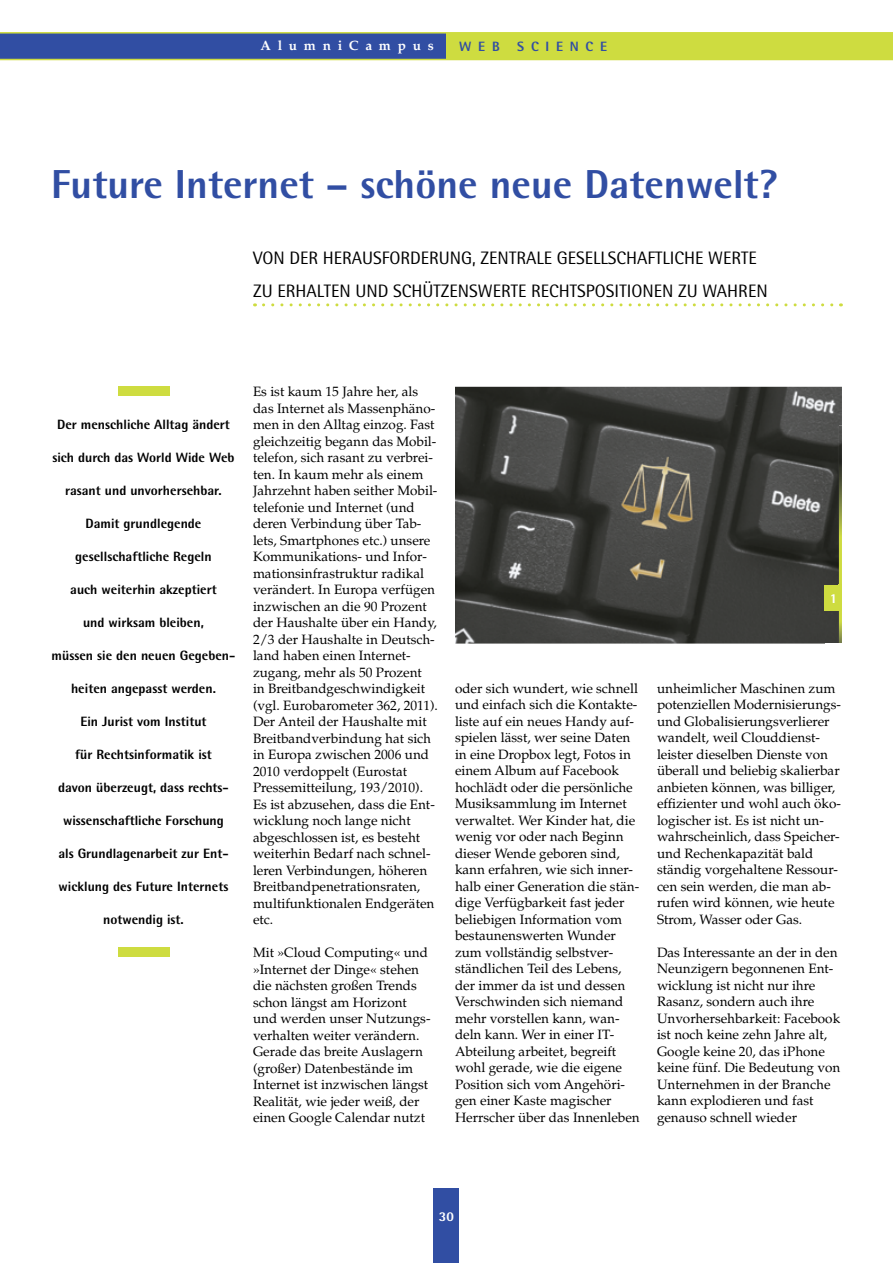
<style>
.page{position:relative;width:893px;height:1263px;background:#fff}
.page>*{position:absolute;margin:0;border:0;box-sizing:border-box;transform-origin:0 0}
.t1{font:800 40.5px "Rotis Semi Sans";color:#314ea3}
.t2{font:18px/33px "Rotis Semi Sans";color:#000}
.t3{font:13.5px/16.5px "Palatino";color:#000}
.t4{font:800 13.5px "Rotis Semi Sans";color:#000}
.t5{font:700 13.5px "Palatino";letter-spacing:.5em;color:#fff}
.t6{font:800 13.5px "Rotis Semi Sans";letter-spacing:.5em;color:#314ea3}
.t7{font:800 13.5px "Rotis Semi Sans";color:#fff}
</style>
<div class="page">
<div style="left:434px;top:1188px;width:25px;height:75px;background:#314ea3"></div>
<div style="left:0;top:33px;width:446px;height:27px;background:#314ea3"></div>
<div style="left:446px;top:33px;width:447px;height:27px;background:#cedc40"></div>
<hr style="left:0;top:32px;width:893px;height:2px;background:#cedc40">
<hr style="left:0;top:59px;width:893px;height:1px;background:#cedc40">
<div style="left:118px;top:387px;width:51px;height:9px;background:#cedc40"></div>
<div style="left:118px;top:948px;width:51px;height:9px;background:#cedc40"></div>
<svg style="left:264px;top:303px;width:577px;height:3px"></svg>
<img style="left:455px;top:387px;width:387px;height:257px">
<img style="left:839px;top:610px;width:3px;height:34px">
<img style="left:839px;top:426px;width:3px;height:159px">
<div style="left:825px;top:585px;width:17px;height:25px;background:#cedc40"></div>
<p class="t5" style="left:260px;top:37px;width:175px">AlumniCampus</p>
<p class="t6" style="left:459px;top:37px;width:42px">WEB</p>
<p class="t6" style="left:517px;top:37px;width:91px">SCIENCE</p>
<h1 class="t1" style="left:51px;top:159px;width:728px">Future Internet – schöne neue Datenwelt?</h1>
<h2 class="t2" style="left:253px;top:241px;width:516px">VON DER HERAUSFORDERUNG, ZENTRALE GESELLSCHAFTLICHE WERTE<br>ZU ERHALTEN UND SCHÜTZENSWERTE RECHTSPOSITIONEN ZU WAHREN</h2>
<p class="t4" style="left:57px;top:416px;width:174px">Der menschliche Alltag ändert</p>
<p class="t4" style="left:52px;top:449px;width:184px">sich durch das World Wide Web</p>
<p class="t4" style="left:65px;top:482px;width:158px">rasant und unvorhersehbar.</p>
<p class="t4" style="left:86px;top:515px;width:117px">Damit grundlegende</p>
<p class="t4" style="left:75px;top:548px;width:138px">gesellschaftliche Regeln</p>
<p class="t4" style="left:70px;top:581px;width:148px">auch weiterhin akzeptiert</p>
<p class="t4" style="left:83px;top:614px;width:122px">und wirksam bleiben,</p>
<p class="t4" style="left:52px;top:647px;width:185px">müssen sie den neuen Gegeben-</p>
<p class="t4" style="left:71px;top:680px;width:146px">heiten angepasst werden.</p>
<p class="t4" style="left:80px;top:713px;width:128px">Ein Jurist vom Institut</p>
<p class="t4" style="left:75px;top:746px;width:138px">für Rechtsinformatik ist</p>
<p class="t4" style="left:58px;top:779px;width:172px">davon überzeugt, dass rechts-</p>
<p class="t4" style="left:63px;top:812px;width:162px">wissenschaftliche Forschung</p>
<p class="t4" style="left:58px;top:845px;width:172px">als Grundlagenarbeit zur Ent-</p>
<p class="t4" style="left:59px;top:878px;width:171px">wicklung des Future Internets</p>
<p class="t4" style="left:103px;top:911px;width:82px">notwendig ist.</p>
<p class="t3" style="left:253px;top:383px;width:186px">Es ist kaum 15 Jahre her, als das Internet als Massenphäno&shy;men in den Alltag einzog. Fast gleichzeitig begann das Mobil&shy;telefon, sich rasant zu verbrei&shy;ten. In kaum mehr als einem<br>Jahrzehnt haben seither Mobil&shy;telefonie und Internet (und deren Verbindung über Tab&shy;lets, Smartphones etc.) unsere<br>Kommunikations- und Infor&shy;mationsinfrastruktur radikal verändert. In Europa verfügen inzwischen an die 90 Prozent der Haushalte über ein Handy,<br>2/3 der Haushalte in Deutsch&shy;land haben einen Internet&shy;zugang, mehr als 50 Prozent<br>in Breitbandgeschwindigkeit (vgl. Eurobarometer 362, 2011).<br>Der Anteil der Haushalte mit<br>Breitbandverbindung hat sich in Europa zwischen 2006 und<br>2010 verdoppelt (Eurostat<br>Pressemitteilung, 193/2010).<br>Es ist abzusehen, dass die Ent&shy;wicklung noch lange nicht abgeschlossen ist, es besteht weiterhin Bedarf nach schnel&shy;leren Verbindungen, höheren<br>Breitbandpenetrationsraten, multifunktionalen Endgeräten etc.</p>
<p class="t3" style="left:253px;top:944px;width:179px">Mit »Cloud Computing« und »Internet der Dinge« stehen die nächsten großen Trends schon längst am Horizont und werden unser Nutzungs&shy;verhalten weiter verändern.<br>Gerade das breite Auslagern (großer) Datenbestände im<br>Internet ist inzwischen längst<br>Realität, wie jeder weiß, der einen Google Calendar nutzt</p>
<p class="t7" style="left:830px;top:590px;width:9px">1</p>
<p class="t3" style="left:455px;top:680px;width:186px">oder sich wundert, wie schnell und einfach sich die Kontakte&shy;liste auf ein neues Handy auf&shy;spielen lässt, wer seine Daten in eine Dropbox legt, Fotos in einem Album auf Facebook hochlädt oder die persönliche<br>Musiksammlung im Internet verwaltet. Wer Kinder hat, die wenig vor oder nach Beginn dieser Wende geboren sind, kann erfahren, wie sich inner&shy;halb einer Generation die stän&shy;dige Verfügbarkeit fast jeder beliebigen Information vom bestaunenswerten Wunder zum vollständig selbstver&shy;ständlichen Teil des Lebens, der immer da ist und dessen<br>Verschwinden sich niemand mehr vorstellen kann, wan&shy;deln kann. Wer in einer IT-<br>Abteilung arbeitet, begreift wohl gerade, wie die eigene<br>Position sich vom Angehöri&shy;gen einer Kaste magischer<br>Herrscher über das Innenleben</p>
<p class="t3" style="left:657px;top:680px;width:185px">unheimlicher Maschinen zum potenziellen Modernisierungs&shy;und Globalisierungsverlierer wandelt, weil Clouddienst&shy;leister dieselben Dienste von überall und beliebig skalierbar anbieten können, was billiger, effizienter und wohl auch öko&shy;logischer ist. Es ist nicht un&shy;wahrscheinlich, dass Speicher&shy;und Rechenkapazität bald ständig vorgehaltene Ressour&shy;cen sein werden, die man ab&shy;rufen wird können, wie heute<br>Strom, Wasser oder Gas.</p>
<p class="t3" style="left:657px;top:944px;width:185px">Das Interessante an der in den<br>Neunzigern begonnenen Ent&shy;wicklung ist nicht nur ihre<br>Rasanz, sondern auch ihre<br>Unvorhersehbarkeit: Facebook ist noch keine zehn Jahre alt,<br>Google keine 20, das iPhone keine fünf. Die Bedeutung von<br>Unternehmen in der Branche kann explodieren und fast genauso schnell wieder</p>
<p class="t7" style="left:439px;top:1208px;width:17px">30</p>
</div>
